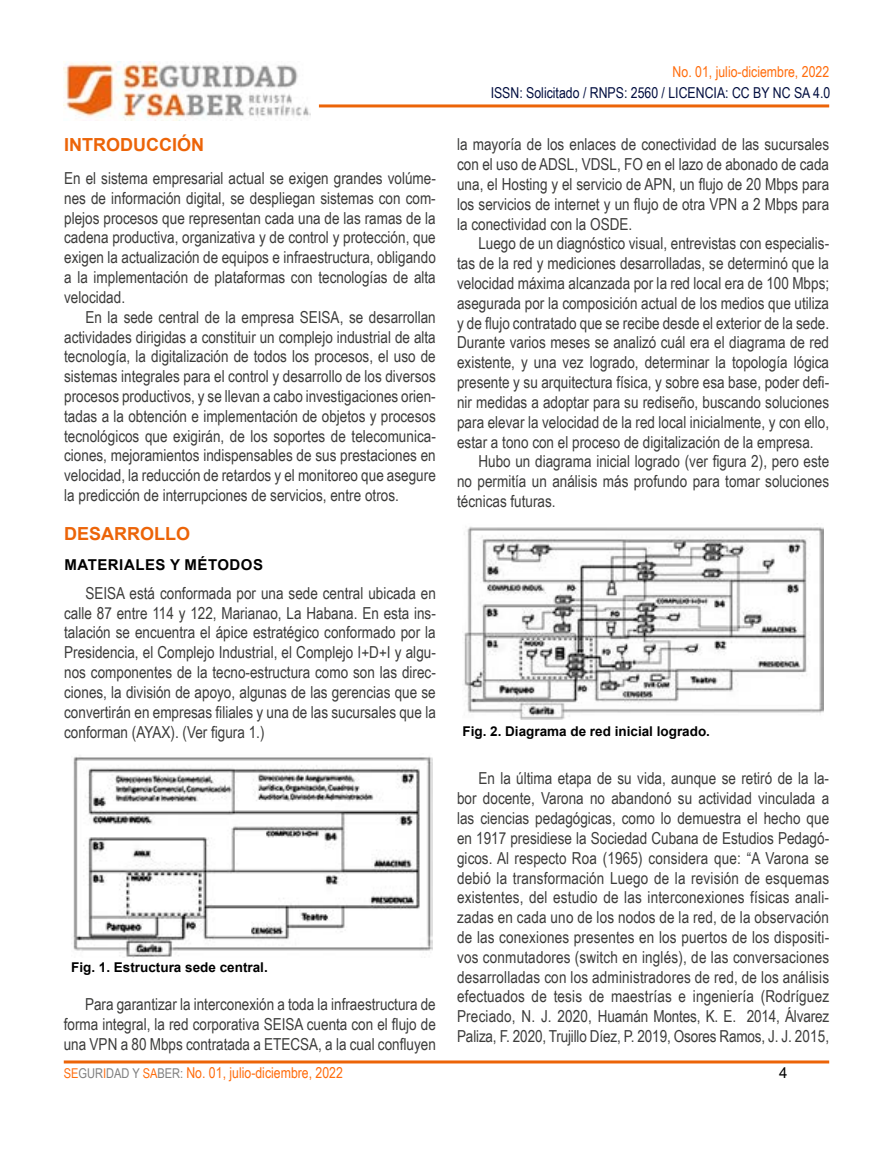
<style>
.page{position:relative;width:893px;height:1149px;background:#fff}
.page>*{position:absolute;margin:0;border:0;box-sizing:border-box;transform-origin:0 0}
.t1{font:700 18px "Arial";color:#ec6408}
.t2{font:16.5px/19.8px "Arial Narrow";color:#3c3c3b;text-align:justify}
.t3{font:15px "Arial Narrow";color:#ff6c0c}
.t4{font:15px "Arial Narrow";color:#010d3f}
.t5{font:700 15px "Arial";letter-spacing:.035em;color:#000}
.t6{font:15px "Arial";color:#000}
.t7{font:700 13.5px "Arial";color:#000}
.s1{font-size:13.5px}
.s2{font-size:13.5px;color:#7f7f7f}
</style>
<div class="page">
<hr style="left:319px;top:104px;width:510px;height:3px;background:#ec6408">
<img style="left:64px;top:61px;width:246px;height:60px">
<hr style="left:64px;top:1060px;width:765px;height:3px;background:#ec6408">
<img style="left:73px;top:756px;width:360px;height:200px">
<img style="left:464px;top:526px;width:360px;height:193px">
<p class="t1" style="left:64px;top:132px;width:141px">INTRODUCCIÓN</p>
<p class="t2" style="left:64px;top:168px;width:373px">En el sistema empresarial actual se exigen grandes volúme&shy;nes de información digital, se despliegan sistemas con com&shy;plejos procesos que representan cada una de las ramas de la cadena productiva, organizativa y de control y protección, que exigen la actualización de equipos e infraestructura, obligando a la implementación de plataformas con tecnologías de alta velocidad.</p>
<p class="t2" style="left:64px;top:306px;width:373px;text-indent:21px">En la sede central de la empresa SEISA, se desarrollan actividades dirigidas a constituir un complejo industrial de alta tecnología, la digitalización de todos los procesos, el uso de sistemas integrales para el control y desarrollo de los diversos procesos productivos, y se llevan a cabo investigaciones orien&shy;tadas a la obtención e implementación de objetos y procesos tecnológicos que exigirán, de los soportes de telecomunica&shy;ciones, mejoramientos indispensables de sus prestaciones en velocidad, la reducción de retardos y el monitoreo que asegure la predicción de interrupciones de servicios, entre otros.</p>
<p class="t1" style="left:64px;top:520px;width:127px">DESARROLLO</p>
<p class="t5" style="left:64px;top:554px;width:200px">MATERIALES Y MÉTODOS</p>
<p class="t2" style="left:64px;top:582px;width:373px;text-indent:21px">SEISA está conformada por una sede central ubicada en calle 87 entre 114 y 122, Marianao, La Habana. En esta ins&shy;talación se encuentra el ápice estratégico conformado por la Presidencia, el Complejo Industrial, el Complejo I+D+I y algu&shy;nos componentes de la tecno-estructura como son las direc&shy;ciones, la división de apoyo, algunas de las gerencias que se convertirán en empresas filiales y una de las sucursales que la conforman (AYAX). (Ver figura 1.)</p>
<p class="t7" style="left:71px;top:957px;width:198px">Fig. 1. Estructura sede central.</p>
<p class="t2" style="left:64px;top:993px;width:374px;text-indent:21px">Para garantizar la interconexión a toda la infraestructura de forma integral, la red corporativa SEISA cuenta con el flujo de una VPN a 80 Mbps contratada a ETECSA, a la cual confluyen</p>
<p class="t3" style="left:673px;top:61px;width:158px">No. 01, julio-diciembre, 2022</p>
<p class="t4" style="left:491px;top:81px;width:341px">ISSN: Solicitado / RNPS: 2560 / LICENCIA: CC BY NC SA 4.0</p>
<p class="t2" style="left:457px;top:134px;width:374px">la mayoría de los enlaces de conectividad de las sucursales con el uso de ADSL, VDSL, FO en el lazo de abonado de cada una, el Hosting y el servicio de APN, un flujo de 20 Mbps para los servicios de internet y un flujo de otra VPN a 2 Mbps para la conectividad con la OSDE.</p>
<p class="t2" style="left:478px;top:233px;width:352px">Luego de un diagnóstico visual, entrevistas con especialis-</p>
<p class="t2" style="left:457px;top:253px;width:374px">tas de la red y mediciones desarrolladas, se determinó que la</p>
<p class="t2" style="left:457px;top:272px;width:374px">velocidad máxima alcanzada por la red local era de 100 Mbps;</p>
<p class="t2" style="left:457px;top:292px;width:374px">asegurada por la composición actual de los medios que utiliza</p>
<p class="t2" style="left:457px;top:312px;width:374px">y de flujo contratado que se recibe desde el exterior de la sede.</p>
<p class="t2" style="left:457px;top:332px;width:374px">Durante varios meses se analizó cuál era el diagrama de red</p>
<p class="t2" style="left:457px;top:352px;width:373px">existente, y una vez logrado, determinar la topología lógica</p>
<p class="t2" style="left:457px;top:371px;width:374px">presente y su arquitectura física, y sobre esa base, poder defi-</p>
<p class="t2" style="left:457px;top:391px;width:374px">nir medidas a adoptar para su rediseño, buscando soluciones</p>
<p class="t2" style="left:457px;top:411px;width:374px">para elevar la velocidad de la red local inicialmente, y con ello,</p>
<p class="t2" style="left:457px;top:431px;width:358px">estar a tono con el proceso de digitalización de la empresa.</p>
<p class="t2" style="left:478px;top:451px;width:352px">Hubo un diagrama inicial logrado (ver figura 2), pero este</p>
<p class="t2" style="left:457px;top:470px;width:374px">no permitía un análisis más profundo para tomar soluciones</p>
<p class="t2" style="left:457px;top:490px;width:100px">técnicas futuras.</p>
<p class="t7" style="left:462px;top:721px;width:249px">Fig. 2. Diagrama de red inicial logrado.</p>
<p class="t2" style="left:457px;top:767px;width:374px;text-indent:21px">En la última etapa de su vida, aunque se retiró de la la&shy;bor docente, Varona no abandonó su actividad vinculada a las ciencias pedagógicas, como lo demuestra el hecho que en 1917 presidiese la Sociedad Cubana de Estudios Pedagó&shy;gicos. Al respecto Roa (1965) considera que: “A Varona se debió la transformación Luego de la revisión de esquemas existentes, del estudio de las interconexiones físicas anali&shy;zadas en cada uno de los nodos de la red, de la observación de las conexiones presentes en los puertos de los dispositi&shy;vos conmutadores (switch en inglés), de las conversaciones desarrolladas con los administradores de red, de los análisis efectuados de tesis de maestrías e ingeniería (Rodríguez Preciado, N. J. 2020, Huamán Montes, K. E. 2014, Álvarez Paliza, F. 2020, Trujillo Díez, P. 2019, Osores Ramos, J. J. 2015,</p>
<p class="t3" style="left:64px;top:1061px;width:281px"><span class="s1">SE</span><span class="s2">GUR</span><span class="s1">I</span><span class="s2">DAD Y</span> <span class="s1">SA</span><span class="s2">BER:</span> No. 01, julio-diciembre, 2022</p>
<p class="t6" style="left:779px;top:1062px;width:10px">4</p>
</div>
